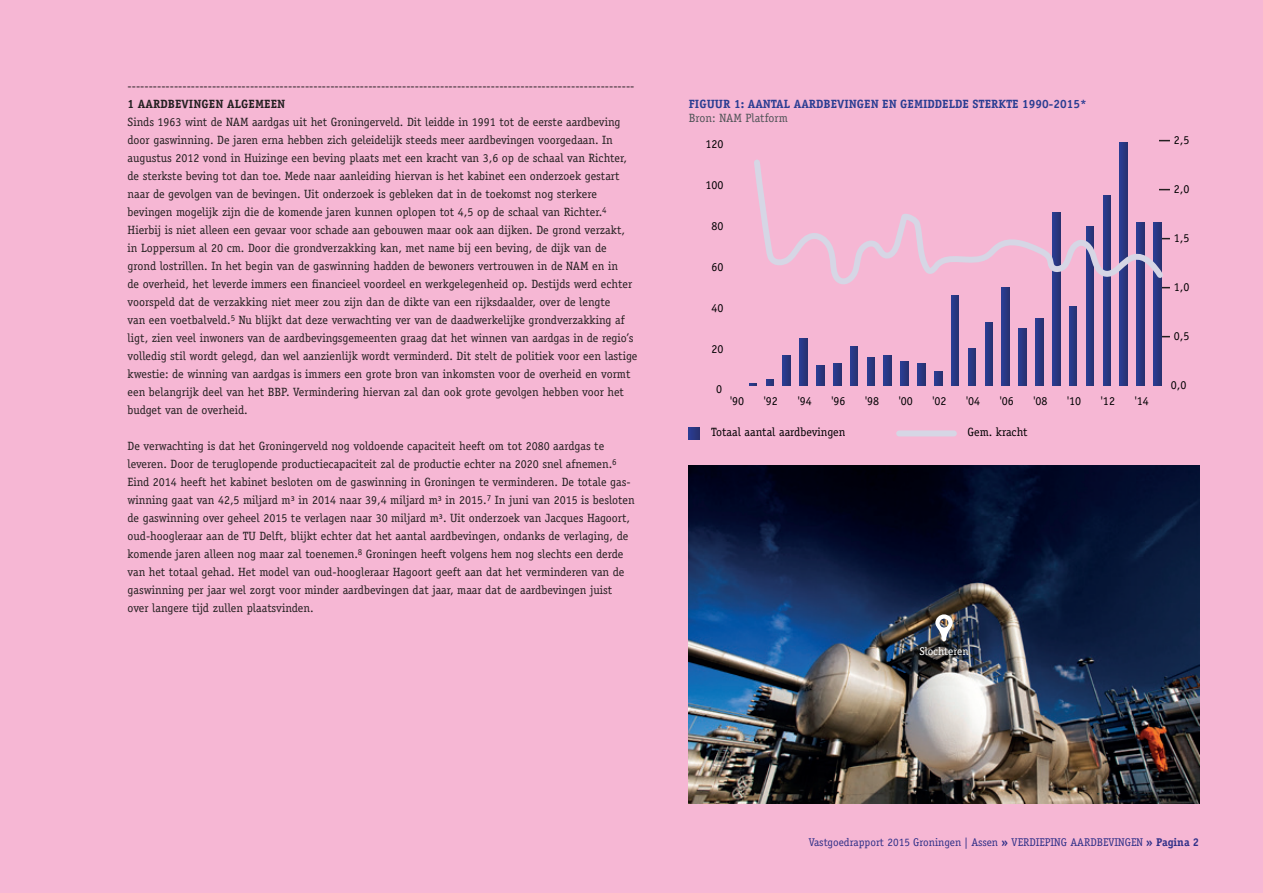
<style>
.page{position:relative;width:1263px;height:893px;background:#f6b7d4}
.page>*{position:absolute;margin:0;border:0;box-sizing:border-box;transform-origin:0 0}
.t1{font:12px/18px "Officina Serif Std";color:#231f20}
.t2{font:12px "Officina Serif Std";color:#000001}
.t3{font:700 12px "Officina Serif";color:#2a3d92}
.t4{font:700 12px "Officina Serif";letter-spacing:.005em;color:#231f20}
.t5{font:12px "Officina Serif Std";color:#4f5357}
.t6{font:11.25px "Officina Serif Std";color:#2f3088}
.t7{font:11.25px "Officina Serif Std";color:#fff}
.s1{font-family:"Officina Serif";font-weight:700}
</style>
<div class="page">
<svg style="left:689px;top:427px;width:10px;height:13px"></svg>
<svg style="left:749px;top:384px;width:8px;height:2px"></svg>
<svg style="left:766px;top:380px;width:8px;height:6px"></svg>
<div style="left:783px;top:355px;width:7px;height:31px;background:#293783"></div>
<div style="left:800px;top:339px;width:7px;height:47px;background:#293782"></div>
<svg style="left:816px;top:365px;width:8px;height:21px"></svg>
<svg style="left:833px;top:363px;width:8px;height:23px"></svg>
<svg style="left:850px;top:347px;width:8px;height:39px"></svg>
<svg style="left:867px;top:357px;width:8px;height:29px"></svg>
<div style="left:884px;top:355px;width:7px;height:31px;background:#283884"></div>
<div style="left:901px;top:361px;width:7px;height:25px;background:#293783"></div>
<div style="left:918px;top:363px;width:7px;height:23px;background:#293782"></div>
<div style="left:934px;top:371px;width:8px;height:15px;background:#293784"></div>
<svg style="left:951px;top:296px;width:8px;height:90px"></svg>
<svg style="left:968px;top:349px;width:8px;height:37px"></svg>
<svg style="left:985px;top:322px;width:8px;height:64px"></svg>
<div style="left:1002px;top:288px;width:7px;height:98px;background:#293884"></div>
<div style="left:1019px;top:328px;width:7px;height:58px;background:#293782"></div>
<svg style="left:1035px;top:318px;width:8px;height:68px"></svg>
<svg style="left:1052px;top:291px;width:8px;height:95px"></svg>
<div style="left:1069px;top:306px;width:8px;height:80px;background:#293783"></div>
<svg style="left:1086px;top:291px;width:8px;height:95px"></svg>
<div style="left:1103px;top:196px;width:7px;height:190px;background:#283884"></div>
<div style="left:1120px;top:143px;width:7px;height:243px;background:#293783"></div>
<div style="left:1137px;top:222px;width:7px;height:164px;background:#293782"></div>
<div style="left:1153px;top:222px;width:8px;height:164px;background:#293784"></div>
<div style="left:899px;top:430px;width:55px;height:6px;background:#d6d6e5"></div>
<svg style="left:754px;top:156px;width:414px;height:135px"></svg>
<img style="left:689px;top:466px;width:510px;height:338px">
<svg style="left:935px;top:614px;width:18px;height:27px"></svg>
<p class="t1" style="left:128px;top:77px;width:508px">------------------------------------------------------------------------------------------------------------------------</p>
<p class="t4" style="left:128px;top:96px;width:159px">1 AARDBEVINGEN ALGEMEEN</p>
<p class="t1" style="left:128px;top:113px;width:511px">Sinds 1963 wint de NAM aardgas uit het Groningerveld. Dit leidde in 1991 tot de eerste aardbeving door gaswinning. De jaren erna hebben zich geleidelijk steeds meer aardbevingen voorgedaan. In augustus 2012 vond in Huizinge een beving plaats met een kracht van 3,6 op de schaal van Richter, de sterkste beving tot dan toe. Mede naar aanleiding hiervan is het kabinet een onderzoek gestart naar de gevolgen van de bevingen. Uit onderzoek is gebleken dat in de toekomst nog sterkere bevingen mogelijk zijn die de komende jaren kunnen oplopen tot 4,5 op de schaal van Richter.<sup>4<br></sup>Hierbij is niet alleen een gevaar voor schade aan gebouwen maar ook aan dijken. De grond verzakt, in Loppersum al 20 cm. Door die grondverzakking kan, met name bij een beving, de dijk van de grond lostrillen. In het begin van de gaswinning hadden de bewoners vertrouwen in de NAM en in<br>de overheid, het leverde immers een financieel voordeel en werkgelegenheid op. Destijds werd echter voorspeld dat de verzakking niet meer zou zijn dan de dikte van een rijksdaalder, over de lengte<br>van een voetbalveld.<sup>5</sup> Nu blijkt dat deze verwachting ver van de daadwerkelijke grondverzakking af ligt, zien veel inwoners van de aardbevingsgemeenten graag dat het winnen van aardgas in de regio’s volledig stil wordt gelegd, dan wel aanzienlijk wordt verminderd. Dit stelt de politiek voor een lastige kwestie: de winning van aardgas is immers een grote bron van inkomsten voor de overheid en vormt een belangrijk deel van het BBP. Vermindering hiervan zal dan ook grote gevolgen hebben voor het budget van de overheid.</p>
<p class="t1" style="left:128px;top:437px;width:509px">De verwachting is dat het Groningerveld nog voldoende capaciteit heeft om tot 2080 aardgas te leveren. Door de teruglopende productiecapaciteit zal de productie echter na 2020 snel afnemen.<sup>6<br></sup>Eind 2014 heeft het kabinet besloten om de gaswinning in Groningen te verminderen. De totale gas&shy;winning gaat van 42,5 miljard m³ in 2014 naar 39,4 miljard m³ in 2015.<sup>7</sup> In juni van 2015 is besloten de gaswinning over geheel 2015 te verlagen naar 30 miljard m³. Uit onderzoek van Jacques Hagoort, oud-hoogleraar aan de TU Delft, blijkt echter dat het aantal aardbevingen, ondanks de verlaging, de komende jaren alleen nog maar zal toenemen.<sup>8</sup> Groningen heeft volgens hem nog slechts een derde van het totaal gehad. Het model van oud-hoogleraar Hagoort geeft aan dat het verminderen van de gaswinning per jaar wel zorgt voor minder aardbevingen dat jaar, maar dat de aardbevingen juist over langere tijd zullen plaatsvinden.</p>
<p class="t3" style="left:689px;top:96px;width:399px">FIGUUR 1: AANTAL AARDBEVINGEN EN GEMIDDELDE STERKTE 1990-2015*</p>
<p class="t5" style="left:689px;top:111px;width:100px">Bron: NAM Platform</p>
<p class="t2" style="left:705px;top:137px;width:19px">120</p>
<p class="t2" style="left:705px;top:178px;width:19px">100</p>
<p class="t2" style="left:711px;top:219px;width:13px">80</p>
<p class="t2" style="left:711px;top:260px;width:13px">60</p>
<p class="t2" style="left:711px;top:301px;width:13px">40</p>
<p class="t2" style="left:711px;top:341px;width:13px">20</p>
<p class="t2" style="left:716px;top:382px;width:7px">0</p>
<p class="t2" style="left:730px;top:394px;width:16px">'90</p>
<p class="t2" style="left:764px;top:394px;width:16px">'92</p>
<p class="t2" style="left:798px;top:394px;width:16px">'94</p>
<p class="t2" style="left:831px;top:394px;width:16px">'96</p>
<p class="t2" style="left:865px;top:394px;width:16px">'98</p>
<p class="t2" style="left:899px;top:394px;width:16px">'00</p>
<p class="t2" style="left:932px;top:394px;width:16px">'02</p>
<p class="t2" style="left:966px;top:394px;width:16px">'04</p>
<p class="t2" style="left:1000px;top:394px;width:16px">'06</p>
<p class="t2" style="left:1033px;top:394px;width:16px">'08</p>
<p class="t2" style="left:1067px;top:394px;width:16px">'10</p>
<p class="t2" style="left:1101px;top:394px;width:16px">'12</p>
<p class="t2" style="left:1135px;top:394px;width:16px">'14</p>
<p class="t2" style="left:711px;top:425px;width:136px">Totaal aantal aardbevingen</p>
<p class="t2" style="left:967px;top:425px;width:62px">Gem. kracht</p>
<p class="t2" style="left:1174px;top:133px;width:17px">2,5</p>
<p class="t2" style="left:1174px;top:182px;width:17px">2,0</p>
<p class="t2" style="left:1174px;top:231px;width:17px">1,5</p>
<p class="t2" style="left:1174px;top:280px;width:17px">1,0</p>
<p class="t2" style="left:1174px;top:329px;width:17px">0,5</p>
<p class="t2" style="left:1171px;top:378px;width:17px">0,0</p>
<p class="t7" style="left:919px;top:644px;width:51px">Slochteren</p>
<p class="t6" style="left:809px;top:836px;width:392px">Vastgoedrapport 2015 Groningen | Assen <span class="s1">»</span> VERDIEPING AARDBEVINGEN <span class="s1">» Pagina 2</span></p>
</div>
